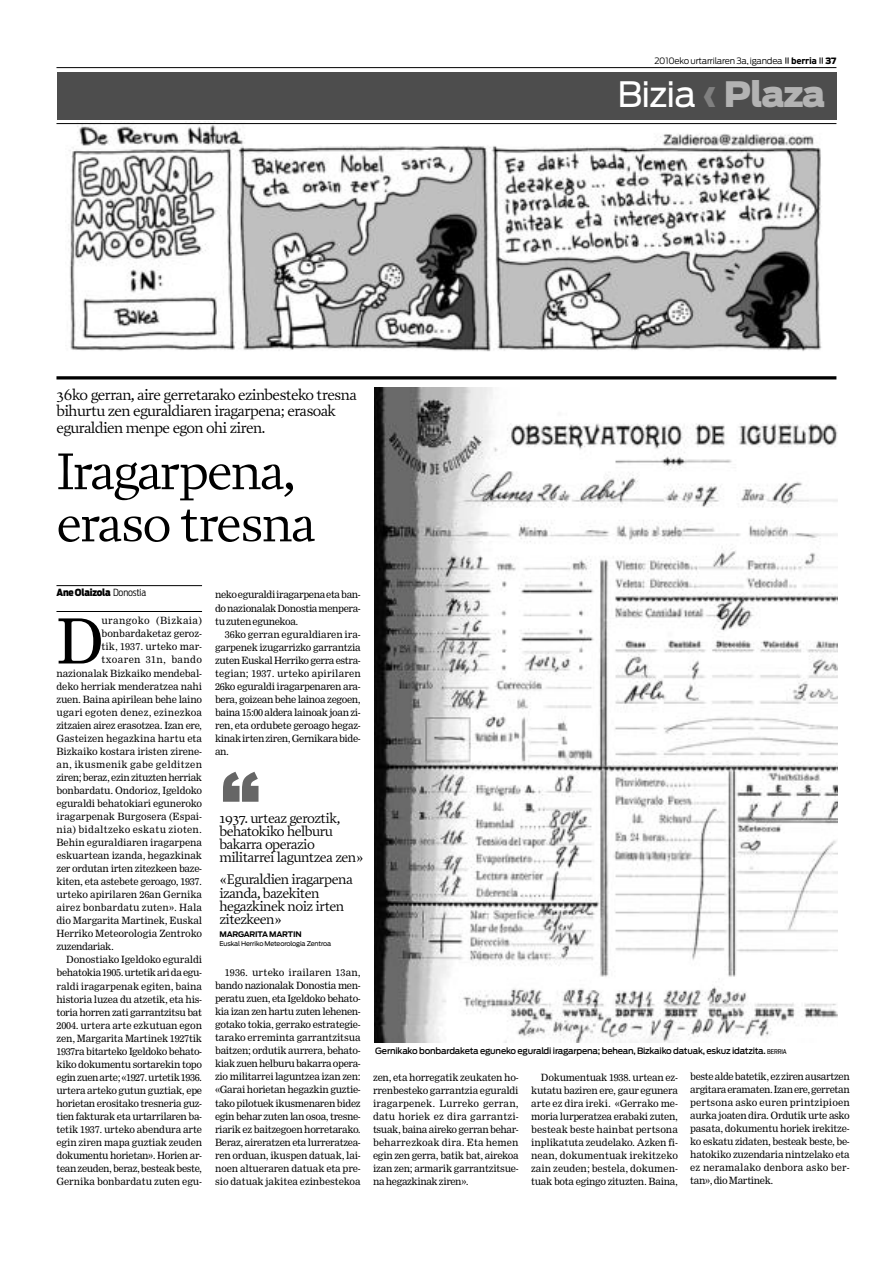
<style>
.page{position:relative;width:893px;height:1263px;background:#fff}
.page>*{position:absolute;margin:0;border:0;box-sizing:border-box;transform-origin:0 0}
.t1{font:900 73.8px "Antenna";color:#666}
.t2{font:60.9px "Clarion";color:#000}
.t3{font:52.2px/52.2px "Prensa";letter-spacing:-.04em;color:#000}
.t4{font:34.8px "Antenna";letter-spacing:-.02em;color:#fff}
.t5{font:15.45px/16.4px "Prensa";letter-spacing:-.04em;color:#000}
.t6{font:14.1px/13.2px "Prensa";letter-spacing:-.04em;color:#000}
.t7{font:9.75px/13px "Clarion";letter-spacing:-.01em;color:#000;text-align:justify}
.t8{font:9.75px "Clarion";letter-spacing:-.03em;color:#000}
.t9{font:9.75px "Clarion";letter-spacing:.01em;color:#000}
.t10{font:9.75px "Clarion";letter-spacing:.045em;color:#000}
.t11{font:9.75px "Clarion";letter-spacing:.035em;color:#000}
.t12{font:9.75px "Clarion";letter-spacing:.025em;color:#000}
.t13{font:9.75px "Clarion";letter-spacing:.02em;color:#000}
.t14{font:9.75px "Clarion";letter-spacing:.04em;color:#000}
.t15{font:900 9.75px "Antenna Cond";letter-spacing:-.02em;color:#000}
.t16{font:9.75px "Clarion";letter-spacing:.015em;color:#000}
.t17{font:500 8.7px "Antenna";letter-spacing:-.025em;color:#000}
.t18{font:300 8.7px "Antenna";letter-spacing:-.02em;color:#000}
.t19{font:700 7.65px "Antenna";letter-spacing:-.025em;color:#000}
.t20{font:6.45px "Antenna";letter-spacing:-.02em;color:#000}
.s1{font-family:"Interstate";font-weight:700;font-size:9.45px}
.s2{font-weight:900}
.s3{font-weight:900;color:#808080}
.s4{font-weight:900;color:#b3b3b3}
.s5{font-weight:300}
.s6{font-family:"Antenna Cond";font-weight:400;font-size:6.45px}
</style>
<div class="page">
<div style="left:57px;top:72px;width:780px;height:48px;background:#4d4d4d"></div>
<img style="left:65px;top:124px;width:763px;height:228px">
<hr style="left:56px;top:123px;width:780px;height:1px;background:#000">
<hr style="left:56px;top:67px;width:780px;height:1px;background:#000">
<hr style="left:56px;top:376px;width:780px;height:3px;background:#000">
<svg style="left:820px;top:57px;width:3px;height:7px"></svg>
<svg style="left:786px;top:57px;width:3px;height:7px"></svg>
<hr style="left:56px;top:585px;width:146px;height:1px;background:#000">
<hr style="left:56px;top:611px;width:146px;height:1px;background:#000">
<img style="left:375px;top:388px;width:463px;height:654px">
<p class="t18" style="left:654px;top:57px;width:184px">2010eko urtarrilaren 3a, igandea <span class="s1">berria</span> <span class="s2">37</span></p>
<h3 class="t4" style="left:617px;top:80px;width:210px">Bizia <span class="s3">‹</span> <span class="s4">Plaza</span></h3>
<h3 class="t5" style="left:56px;top:388px;width:302px">36ko gerran, aire gerretarako ezinbesteko tresna bihurtu zen eguraldiaren iragarpena; erasoak eguraldien menpe egon ohi ziren.</h3>
<h3 class="t3" style="left:56px;top:449px;width:261px">Iragarpena, eraso tresna</h3>
<p class="t15" style="left:56px;top:588px;width:91px">Ane Olaizola <span class="s5">Donostia</span></p>
<h2 class="t2" style="left:56px;top:618px;width:48px">D</h2>
<p class="t10" style="left:102px;top:617px;width:102px">urangoko (Bizkaia)</p>
<p class="t7" style="left:102px;top:628px;width:102px">bonbardaketaz geroz-</p>
<p class="t16" style="left:102px;top:643px;width:102px">tik, 1937. urteko mar-</p>
<p class="t10" style="left:102px;top:656px;width:102px">txoaren 31n, bando</p>
<p class="t7" style="left:56px;top:667px;width:147px">nazionalak Bizkaiko mendebal-</p>
<p class="t7" style="left:56px;top:680px;width:147px">deko herriak menderatzea nahi</p>
<p class="t7" style="left:56px;top:693px;width:147px">zuen. Baina apirilean behe laino</p>
<p class="t12" style="left:56px;top:708px;width:147px">ugari egoten denez, ezinezkoa</p>
<p class="t7" style="left:56px;top:719px;width:147px">zitzaien airez erasotzea. Izan ere,</p>
<p class="t9" style="left:56px;top:734px;width:147px">Gasteizen hegazkina hartu eta</p>
<p class="t7" style="left:56px;top:745px;width:147px">Bizkaiko kostara iristen zirene-</p>
<p class="t14" style="left:56px;top:760px;width:147px">an, ikusmenik gabe gelditzen</p>
<p class="t8" style="left:56px;top:773px;width:147px">ziren; beraz, ezin zituzten herriak</p>
<p class="t7" style="left:56px;top:784px;width:147px">bonbardatu. Ondorioz, Igeldoko</p>
<p class="t7" style="left:56px;top:797px;width:147px">eguraldi behatokiari eguneroko</p>
<p class="t9" style="left:56px;top:812px;width:147px">iragarpenak Burgosera (Espai-</p>
<p class="t11" style="left:56px;top:825px;width:147px">nia) bidaltzeko eskatu zioten.</p>
<p class="t7" style="left:56px;top:836px;width:147px">Behin eguraldiaren iragarpena</p>
<p class="t7" style="left:56px;top:849px;width:147px">eskuartean izanda, hegazkinak</p>
<p class="t7" style="left:56px;top:862px;width:147px">zer ordutan irten zitezkeen baze-</p>
<p class="t7" style="left:56px;top:876px;width:147px">kiten, eta astebete geroago, 1937.</p>
<p class="t7" style="left:56px;top:889px;width:147px">urteko apirilaren 26an Gernika</p>
<p class="t13" style="left:56px;top:904px;width:147px">airez bonbardatu zuten». Hala</p>
<p class="t7" style="left:56px;top:915px;width:147px">dio Margarita Martinek, Euskal</p>
<p class="t7" style="left:56px;top:928px;width:147px">Herriko Meteorologia Zentroko</p>
<p class="t8" style="left:56px;top:943px;width:59px">zuzendariak.</p>
<p class="t7" style="left:66px;top:954px;width:137px">Donostiako Igeldoko eguraldi</p>
<p class="t8" style="left:56px;top:969px;width:147px">behatokia 1905. urtetik ari da egu-</p>
<p class="t7" style="left:56px;top:980px;width:147px">raldi iragarpenak egiten, baina</p>
<p class="t7" style="left:56px;top:993px;width:147px">historia luzea du atzetik, eta his-</p>
<p class="t8" style="left:56px;top:1008px;width:147px">toria horren zati garrantzitsu bat</p>
<p class="t7" style="left:56px;top:1019px;width:147px">2004. urtera arte ezkutuan egon</p>
<p class="t7" style="left:56px;top:1032px;width:147px">zen, Margarita Martinek 1927tik</p>
<p class="t8" style="left:56px;top:1047px;width:147px">1937ra bitarteko Igeldoko behato-</p>
<p class="t7" style="left:56px;top:1058px;width:147px">kiko dokumentu sortarekin topo</p>
<p class="t8" style="left:56px;top:1073px;width:147px">egin zuen arte; «1927. urtetik 1936.</p>
<p class="t7" style="left:56px;top:1084px;width:147px">urtera arteko gutun guztiak, epe</p>
<p class="t7" style="left:56px;top:1097px;width:147px">horietan erositako tresneria guz-</p>
<p class="t8" style="left:56px;top:1112px;width:147px">tien fakturak eta urtarrilaren ba-</p>
<p class="t7" style="left:56px;top:1123px;width:147px">tetik 1937. urteko abendura arte</p>
<p class="t7" style="left:56px;top:1136px;width:147px">egin ziren mapa guztiak zeuden</p>
<p class="t8" style="left:56px;top:1151px;width:147px">dokumentu horietan». Horien ar-</p>
<p class="t8" style="left:56px;top:1164px;width:147px">tean zeuden, beraz, besteak beste,</p>
<p class="t7" style="left:56px;top:1175px;width:147px">Gernika bonbardatu zuten egu-</p>
<p class="t7" style="left:215px;top:589px;width:147px">neko eguraldi iragarpena eta ban&shy;do nazionalak Donostia menpera&shy;tu zuten egunekoa.</p>
<p class="t7" style="left:215px;top:628px;width:147px;text-indent:10px">36ko gerran eguraldiaren ira&shy;garpenek izugarrizko garrantzia zuten Euskal Herriko gerra estra&shy;tegian; 1937. urteko apirilaren 26ko eguraldi iragarpenaren ara&shy;bera, goizean behe lainoa zegoen, baina 15:00 aldera lainoak joan zi&shy;ren, eta ordubete geroago hegaz&shy;kinak irten ziren, Gernikara bide&shy;an.</p>
<h1 class="t1" style="left:219px;top:769px;width:44px">‘‘</h1>
<h3 class="t6" style="left:219px;top:812px;width:146px">1937. urteaz geroztik, behatokiko helburu bakarra operazio militarrei laguntzea zen»</h3>
<h3 class="t6" style="left:219px;top:874px;width:135px">«Eguraldien iragarpena izanda, bazekiten hegazkinek noiz irten zitezkeen»</h3>
<p class="t19" style="left:219px;top:931px;width:84px">MARGARITA MARTIN</p>
<p class="t20" style="left:219px;top:940px;width:113px">Euskal Herriko Meteorologia Zentroa</p>
<p class="t7" style="left:215px;top:966px;width:147px;text-indent:10px">1936. urteko irailaren 13an, bando nazionalak Donostia men&shy;peratu zuen, eta Igeldoko behato&shy;kia izan zen hartu zuten lehenen&shy;gotako tokia, gerrako estrategie&shy;tarako erreminta garrantzitsua baitzen; ordutik aurrera, behato&shy;kiak zuen helburu bakarra opera&shy;zio militarrei laguntzea izan zen: «Garai horietan hegazkin guztie&shy;tako pilotuek ikusmenaren bidez egin behar zuten lan osoa, tresne&shy;riarik ez baitzegoen horretarako.<br>Beraz, aireratzen eta lurreratzea&shy;ren orduan, ikuspen datuak, lai&shy;noen altueraren datuak eta pre&shy;sio datuak jakitea ezinbestekoa</p>
<p class="t17" style="left:375px;top:1047px;width:413px">Gernikako bonbardaketa eguneko eguraldi iragarpena; behean, Bizkaiko datuak, eskuz idatzita. <span class="s6">BERRIA</span></p>
<p class="t7" style="left:531px;top:1071px;width:148px;text-indent:10px">Dokumentuak 1938. urtean ez&shy;kutatu baziren ere, gaur egunera arte ez dira ireki. «Gerrako me&shy;moria lurperatzea erabaki zuten, besteak beste hainbat pertsona inplikatuta zeudelako. Azken fi&shy;nean, dokumentuak irekitzeko zain zeuden; bestela, dokumen&shy;tuak bota egingo zituzten. Baina,</p>
<p class="t7" style="left:690px;top:1070px;width:161px">beste alde batetik, ez ziren ausartzen argitara eramaten. Izan ere, gerretan pertsona asko euren printzipioen aurka joaten dira. Ordutik urte asko pasata, dokumentu horiek irekitze&shy;ko eskatu zidaten, besteak beste, be&shy;hatokiko zuzendaria nintzelako eta ez neramalako denbora asko ber&shy;tan», dio Martinek.</p>
<p class="t7" style="left:373px;top:1071px;width:147px">zen, eta horregatik zeukaten ho&shy;rrenbesteko garrantzia eguraldi iragarpenek. Lurreko gerran, datu horiek ez dira garrantzi&shy;tsuak, baina aireko gerran behar&shy;beharrezkoak dira. Eta hemen egin zen gerra, batik bat, airekoa izan zen; armarik garrantzitsue&shy;na hegazkinak ziren».</p>
</div>
